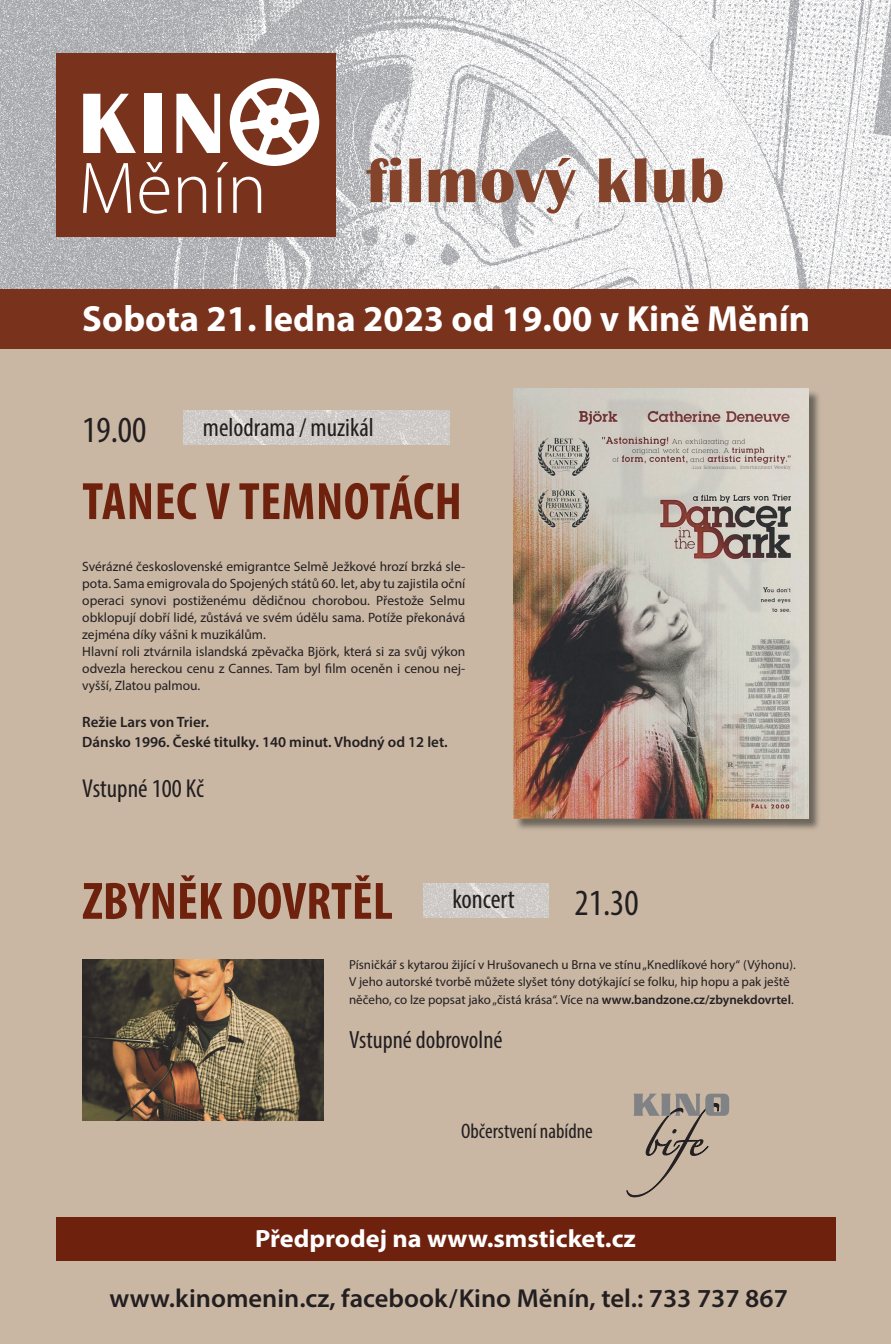
<style>
.page{position:relative;width:891px;height:1344px;background:#fff}
.page>*{position:absolute;margin:0;border:0;box-sizing:border-box;transform-origin:0 0}
.t1{font:700 65px "Britannic TOT";letter-spacing:.02em;color:#84442c}
.t2{font:700 condensed 53px "Myriad Pro";color:#6e220e}
.t3{font:condensed 37px "Myriad Pro";color:#231f20}
.t4{font:700 36.5px "Myriad Pro";color:#fff}
.t5{font:condensed 27px "Myriad Pro";color:#231f20}
.t6{font:600 26px "Myriad Pro";color:#231f20}
.t7{font:condensed 26px "Myriad Pro";color:#231f20}
.t8{font:700 25px "Myriad Pro";color:#fff;scale:1.05 1}
.t9{font:condensed 25px "Myriad Pro";color:#231f20}
.t10{font:condensed 21px "Myriad Pro";color:#231f20}
.t11{font:600 15px/20px "Myriad Pro";color:#231f20}
.t12{font:13.5px/17px "Myriad Pro";color:#231f20}
.t13{font:13px/17.5px "Myriad Pro";color:#231f20}
.s1{font-weight:600}
</style>
<div class="page">
<div style="left:0;top:349px;width:890px;height:995px;background:#c9b7a4"></div>
<img style="left:0;top:0;width:890px;height:289px">
<div style="left:57px;top:54px;width:278px;height:183px;background:#79331c"></div>
<svg style="left:83px;top:94px;width:53px;height:59px"></svg>
<div style="left:145px;top:94px;width:17px;height:59px;background:#fff"></div>
<svg style="left:83px;top:163px;width:48px;height:50px"></svg>
<svg style="left:139px;top:162px;width:30px;height:52px"></svg>
<svg style="left:176px;top:78px;width:143px;height:135px"></svg>
<div style="left:56px;top:1217px;width:778px;height:43px;background:#6e220e"></div>
<div style="left:0;top:289px;width:890px;height:60px;background:#79331c"></div>
<svg style="left:626px;top:1093px;width:102px;height:104px;background:#b3a496"></svg>
<img style="left:787px;top:390px;width:34px;height:441px">
<img style="left:514px;top:819px;width:273px;height:12px">
<img style="left:513px;top:389px;width:295px;height:430px">
<img style="left:423px;top:883px;width:125px;height:34px">
<img style="left:82px;top:959px;width:241px;height:162px">
<img style="left:183px;top:410px;width:266px;height:34px">
<svg style="left:325px;top:663px;width:6px;height:10px"></svg>
<h1 class="t1" style="left:366px;top:144px;width:359px">filmový klub</h1>
<h3 class="t4" style="left:82px;top:295px;width:729px">Sobota 21. ledna 2023 od 19.00 v Kině Měnín</h3>
<h3 class="t3" style="left:82px;top:407px;width:66px">19.00</h3>
<h3 class="t7" style="left:203px;top:411px;width:172px">melodrama / muzikál</h3>
<h2 class="t2" style="left:82px;top:468px;width:381px">TANEC V TEMNOTÁCH</h2>
<p class="t12" style="left:82px;top:557px;width:384px">Svérázné československé emigrantce Selmě Ježkové hrozí brzká sle&shy;pota. Sama emigrovala do Spojených států 60. let, aby tu zajistila oční operaci synovi postiženému dědičnou chorobou. Přestože Selmu obklopují dobří lidé, zůstává ve svém údělu sama. Potíže překonává zejména díky vášni k muzikálům.<br>Hlavní roli ztvárnila islandská zpěvačka Björk, která si za svůj výkon odvezla hereckou cenu z Cannes. Tam byl lm oceněn i cenou nej&shy;vyšší, Zlatou palmou.</p>
<p class="t11" style="left:82px;top:712px;width:367px">Režie Lars von Trier.<br>Dánsko 1996. České titulky. 140 minut. Vhodný od 12 let.</p>
<h3 class="t7" style="left:82px;top:773px;width:123px">Vstupné 100 Kč</h3>
<h2 class="t2" style="left:82px;top:868px;width:312px">ZBYNĚK DOVRTĚL</h2>
<h3 class="t5" style="left:452px;top:882px;width:64px">koncert</h3>
<h3 class="t3" style="left:574px;top:880px;width:66px">21.30</h3>
<p class="t13" style="left:349px;top:955px;width:448px">Písničkář s kytarou žijící v Hrušovanech u Brna ve stínu „Knedlíkové hory“ (Výhonu).<br>V jeho autorské tvorbě můžete slyšet tóny dotýkající se folku, hip hopu a pak ještě něčeho, co lze popsat jako „čistá krása“. Více na <span class="s1">www.bandzone.cz/zbynekdovrtel</span>.</p>
<h3 class="t9" style="left:349px;top:1024px;width:155px">Vstupné dobrovolné</h3>
<h3 class="t10" style="left:461px;top:1118px;width:133px">Občerstvení nabídne</h3>
<h3 class="t8" style="left:255px;top:1221px;width:364px">Předprodej na www.smsticket.cz</h3>
<h3 class="t6" style="left:109px;top:1281px;width:679px">www.kinomenin.cz, facebook/Kino Měnín, tel.: 733 737 867</h3>
</div>
